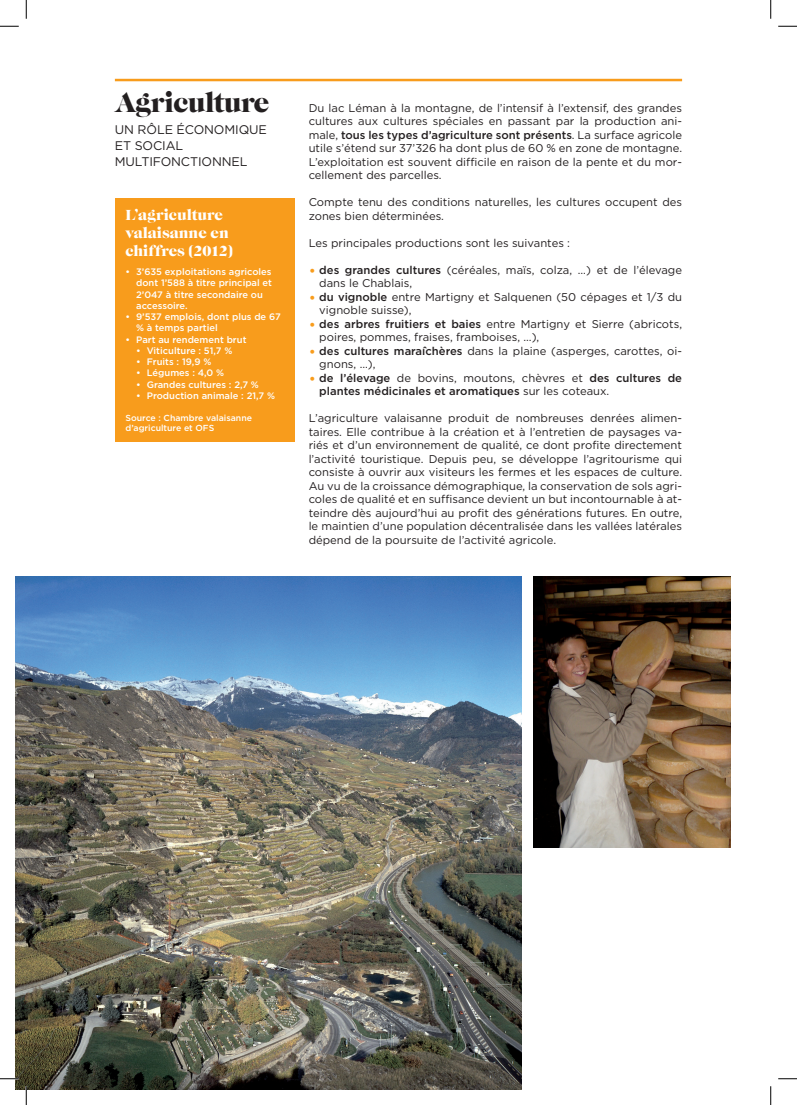
<style>
.page{position:relative;width:797px;height:1105px;background:#fff}
.page>*{position:absolute;margin:0;border:0;box-sizing:border-box;transform-origin:0 0}
.t1{font:27.5px "Caslon Becker Graphique";letter-spacing:-.02em;color:#231f20}
.t2{font:15px/18px "Caslon Becker Graphique";color:#fff}
.t3{font:12.5px/16.2px "Gotham";letter-spacing:-.01em;color:#231f20}
.t4{font:11.25px/13.5px "Gotham";color:#231f20}
.t5{font:500 11.25px/13.5px "Gotham";color:#231f20}
.t6{font:500 9.38px/11.2px "Gotham";color:#fff}
.t7{font:500 8.75px/10.5px "Gotham";color:#fff}
.s1{font-weight:500}
.s2{font-size:15px;color:#f89c1c}
.s3{font-weight:400;font-size:15px;color:#f89c1c}
.s4{font-weight:400}
</style>
<div class="page">
<div style="left:115px;top:198px;width:179px;height:244px;background:#f89c1c"></div>
<img style="left:533px;top:576px;width:197px;height:271px">
<hr style="left:115px;top:79px;width:567px;height:2px;background:#f89c1c">
<img style="left:16px;top:576px;width:505px;height:513px">
<svg style="left:0;top:25px;width:19px;height:2px"></svg>
<svg style="left:778px;top:25px;width:19px;height:2px"></svg>
<svg style="left:0;top:1078px;width:19px;height:1px"></svg>
<svg style="left:778px;top:1078px;width:19px;height:1px"></svg>
<svg style="left:25px;top:0;width:2px;height:19px"></svg>
<svg style="left:25px;top:1086px;width:2px;height:19px"></svg>
<svg style="left:770px;top:0;width:1px;height:19px"></svg>
<svg style="left:770px;top:1086px;width:1px;height:19px"></svg>
<h1 class="t1" style="left:115px;top:86px;width:156px">Agriculture</h1>
<p class="t3" style="left:115px;top:121px;width:151px">Un rôle économique et social multifonctionnel</p>
<h2 class="t2" style="left:125px;top:206px;width:109px">L’agriculture valaisanne en chiffres (2012)</h2>
<p class="t6" style="left:136px;top:266px;width:137px;text-indent:-11px">• 3’635 exploitations agricoles dont 1’588 à titre principal et<br>2’047 à titre secondaire ou accessoire.</p>
<p class="t6" style="left:136px;top:311px;width:146px;text-indent:-11px">• 9’537 emplois, dont plus de 67 % à temps partiel</p>
<p class="t6" style="left:125px;top:333px;width:122px">• Part au rendement brut</p>
<p class="t6" style="left:136px;top:345px;width:98px">• Viticulture : 51,7 %</p>
<p class="t6" style="left:136px;top:356px;width:77px">• Fruits : 19,9 %</p>
<p class="t6" style="left:136px;top:367px;width:89px">• Légumes : 4,0 %</p>
<p class="t6" style="left:136px;top:378px;width:124px">• Grandes cultures : 2,7 %</p>
<p class="t6" style="left:136px;top:390px;width:140px">• Production animale : 21,7 %</p>
<p class="t7" style="left:125px;top:412px;width:128px">Source : Chambre valaisanne d’agriculture et OFS</p>
<p class="t4" style="left:309px;top:101px;width:375px;text-align:justify">Du lac Léman à la montagne, de l’intensif à l’extensif, des grandes cultures aux cultures spéciales en passant par la production ani&shy;male, <span class="s1">tous les types d’agriculture sont présents</span>. La surface agricole utile s’étend sur 37’326 ha dont plus de 60 % en zone de montagne.<br>L’exploitation est souvent difficile en raison de la pente et du mor&shy;cellement des parcelles.</p>
<p class="t4" style="left:309px;top:195px;width:375px">Compte tenu des conditions naturelles, les cultures occupent des zones bien déterminées.</p>
<p class="t4" style="left:309px;top:236px;width:263px">Les principales productions sont les suivantes :</p>
<p class="t4" style="left:319px;top:263px;width:364px;text-indent:-11px"><span class="s2">•</span> <span class="s1">des grandes cultures</span> (céréales, maïs, colza, …) et de l’élevage dans le Chablais,</p>
<p class="t4" style="left:319px;top:290px;width:364px;text-indent:-11px"><span class="s2">•</span> <span class="s1">du vignoble</span> entre Martigny et Salquenen (50 cépages et 1/3 du vignoble suisse),</p>
<p class="t4" style="left:319px;top:317px;width:364px;text-indent:-11px"><span class="s2">•</span> <span class="s1">des arbres fruitiers et baies</span> entre Martigny et Sierre (abricots, poires, pommes, fraises, framboises, …),</p>
<p class="t4" style="left:319px;top:344px;width:364px;text-indent:-11px"><span class="s2">•</span> <span class="s1">des cultures maraîchères</span> dans la plaine (asperges, carottes, oi&shy;gnons, …),</p>
<p class="t5" style="left:319px;top:371px;width:364px;text-indent:-11px"><span class="s3">•</span> de l’élevage <span class="s4">de bovins, moutons, chèvres et</span> des cultures de plantes médicinales et aromatiques <span class="s4">sur les coteaux.</span></p>
<p class="t4" style="left:309px;top:411px;width:375px;text-align:justify">L’agriculture valaisanne produit de nombreuses denrées alimen&shy;taires. Elle contribue à la création et à l’entretien de paysages va&shy;riés et d’un environnement de qualité, ce dont profite directement l’activité touristique. Depuis peu, se développe l’agritourisme qui consiste à ouvrir aux visiteurs les fermes et les espaces de culture.<br>Au vu de la croissance démographique, la conservation de sols agri&shy;coles de qualité et en suffisance devient un but incontournable à at&shy;teindre dès aujourd’hui au profit des générations futures. En outre, le maintien d’une population décentralisée dans les vallées latérales dépend de la poursuite de l’activité agricole.</p>
</div>
